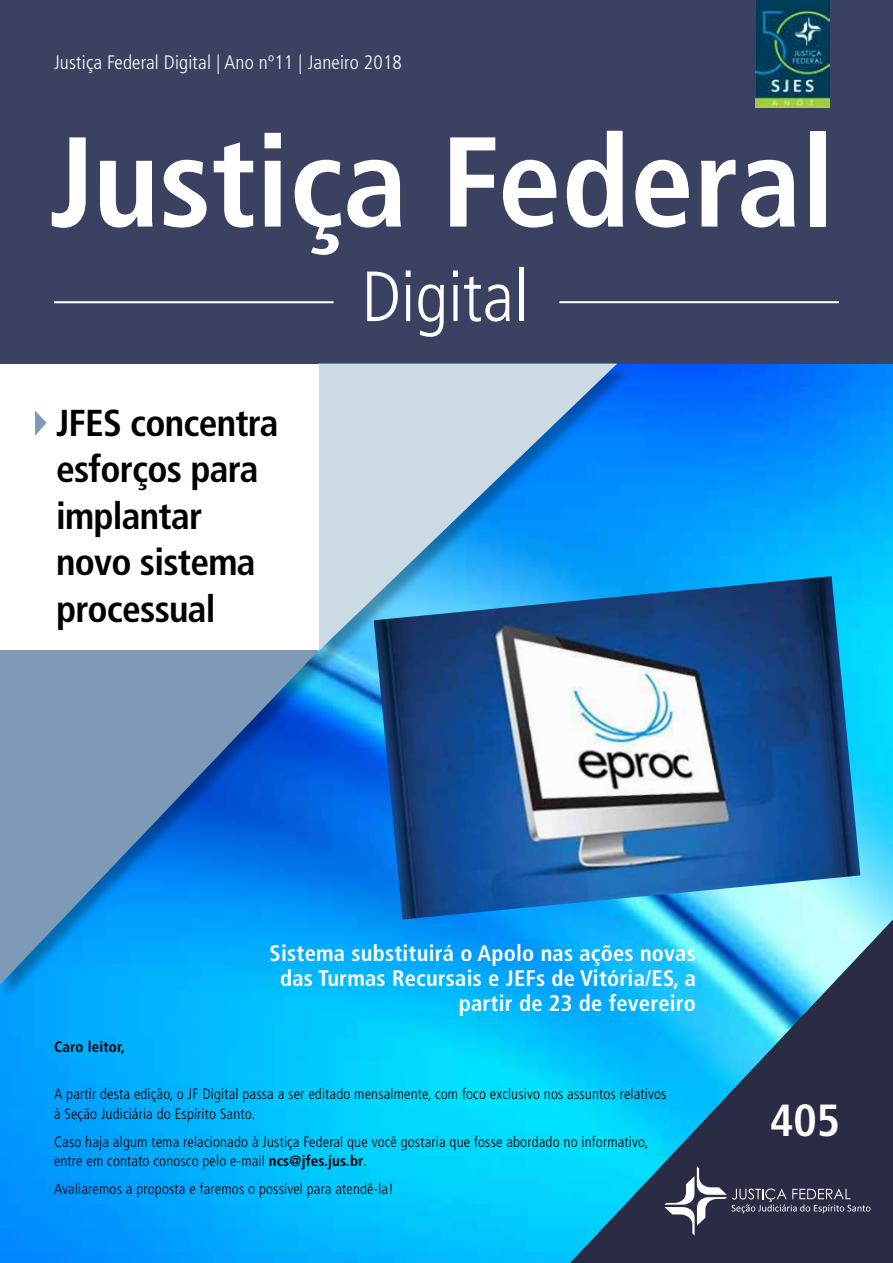
<style>
.page{position:relative;width:893px;height:1263px;background:#fff}
.page>*{position:absolute;margin:0;border:0;box-sizing:border-box;transform-origin:0 0}
.t1{font:condensed 127.65px "Frutiger 67 Bold";color:#fff}
.t2{font:condensed 70.95px "Frutiger 47 Light";color:#fff}
.t3{font:condensed 45px "Frutiger 67 Bold";color:#fff}
.t4{font:condensed 37.5px/46.5px "Frutiger 67 Bold";letter-spacing:-.02em;color:#000}
.t5{font:condensed 22.5px/24.8px "Frutiger 67 Bold";letter-spacing:.01em;color:#fff;text-align:right}
.t6{font:condensed 19.5px "Frutiger 47 Light";letter-spacing:.01em;color:#fff}
.t7{font:condensed 15px/19.5px "Frutiger 47 Light";letter-spacing:.01em;color:#000}
.t8{font:condensed 15px "Frutiger 67 Bold";letter-spacing:.01em;color:#000}
.s1{font-family:"Frutiger 67 Bold"}
</style>
<div class="page">
<img style="left:0;top:364px;width:893px;height:899px">
<div style="left:0;top:0;width:893px;height:364px;background:#3b4161"></div>
<hr style="left:559px;top:301px;width:280px;height:2px;background:#fff">
<svg style="left:570px;top:919px;width:323px;height:344px;background:#2786ad"></svg>
<svg style="left:664px;top:1166px;width:206px;height:69px;background:#414359"></svg>
<div style="left:0;top:647px;width:337px;height:353px;background:#000;opacity:.3"></div>
<svg style="left:0;top:649px;width:322px;height:336px;background:#3f8ecf"></svg>
<div style="left:318px;top:364px;width:315px;height:303px;background:#000;opacity:.3"></div>
<svg style="left:318px;top:364px;width:299px;height:287px;background:#84bde7"></svg>
<div style="left:0;top:364px;width:318px;height:285px;background:#fff"></div>
<svg style="left:35px;top:410px;width:12px;height:26px"></svg>
<hr style="left:54px;top:301px;width:280px;height:2px;background:#fff">
<img style="left:755px;top:0;width:75px;height:108px">
<img style="left:374px;top:576px;width:486px;height:343px">
<h3 class="t6" style="left:54px;top:51px;width:349px">Justiça Federal Digital | Ano nº11 | Janeiro 2018</h3>
<h1 class="t1" style="left:49px;top:107px;width:787px">Justiça Federal</h1>
<h2 class="t2" style="left:361px;top:256px;width:168px">Digital</h2>
<h3 class="t4" style="left:56px;top:400px;width:224px">JFES concentra esforços para implantar novo sistema processual</h3>
<h3 class="t5" style="left:270px;top:941px;width:428px">Sistema substituirá o Apolo nas ações novas das Turmas Recursais e JEFs de Vitória/ES, a partir de 23 de fevereiro</h3>
<p class="t8" style="left:54px;top:1038px;width:72px">Caro leitor,</p>
<p class="t7" style="left:54px;top:1084px;width:614px">A partir desta edição, o JF Digital passa a ser editado mensalmente, com foco exclusivo nos assuntos relativos à Seção Judiciária do Espírito Santo.</p>
<p class="t7" style="left:54px;top:1132px;width:596px">Caso haja algum tema relacionado à Justiça Federal que você gostaria que fosse abordado no informativo, entre em contato conosco pelo e-mail <span class="s1">ncs@jfes.jus.br</span>.</p>
<p class="t7" style="left:54px;top:1179px;width:341px">Avaliaremos a proposta e faremos o possível para atendê-la!</p>
<h3 class="t3" style="left:770px;top:1094px;width:72px">405</h3>
</div>
